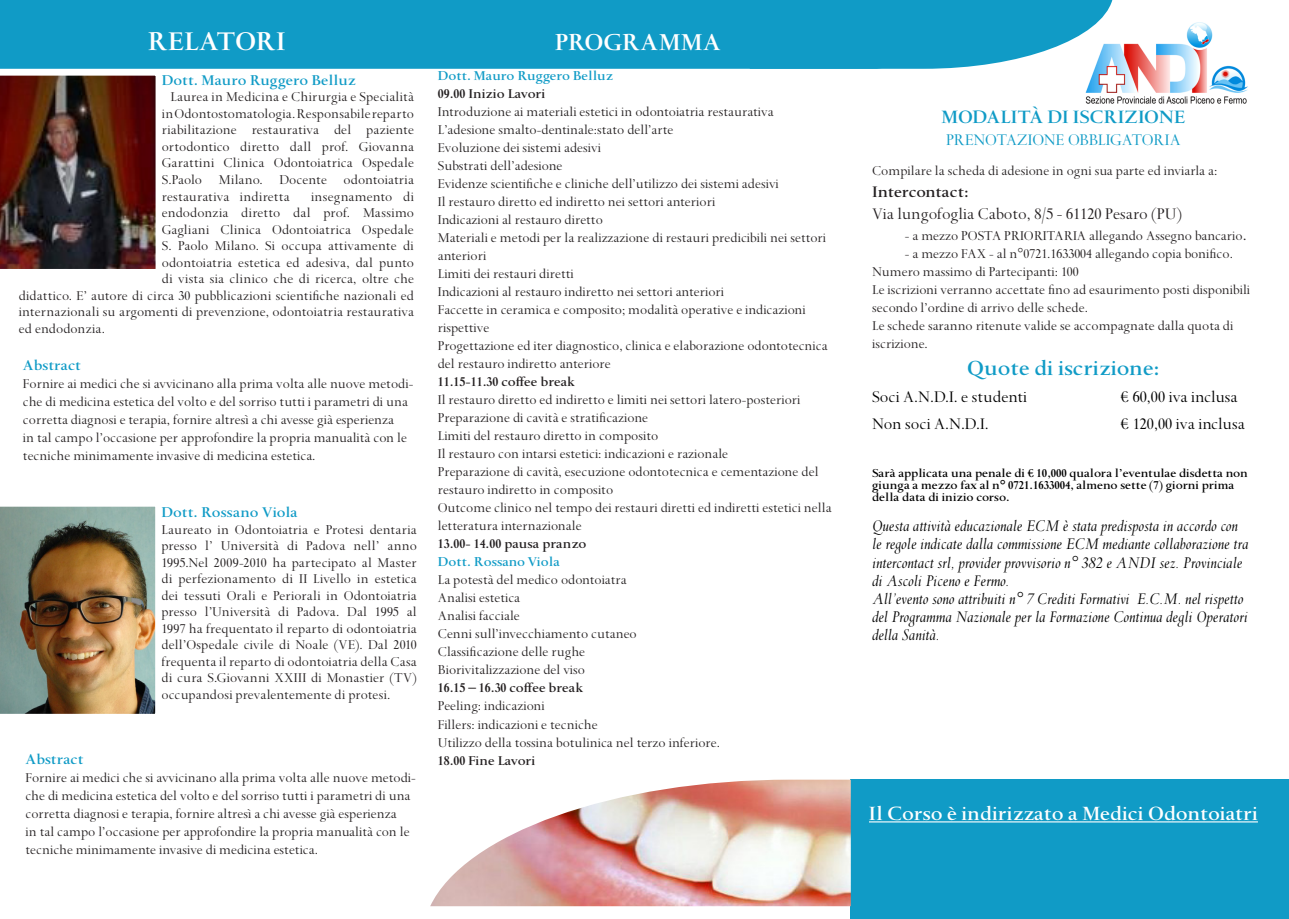
<style>
.page{position:relative;width:1289px;height:919px;background:#fff}
.page>*{position:absolute;margin:0;border:0;box-sizing:border-box;transform-origin:0 0}
.t1{font:600 30px "Spectrum MT Std";color:#fff}
.t2{font:600 27px "Spectrum MT Std";letter-spacing:.01em;color:#fff}
.t3{font:600 24px "Spectrum MT Std";color:#109bc6}
.t4{font:600 22.5px "Spectrum MT Std";color:#fff}
.t5{font:600 21px "Spectrum MT Std";color:#109bc6}
.t6{font:italic 18px/18px "Spectrum MT Std";color:#000}
.t7{font:18px "Spectrum MT Std";color:#000}
.t8{font:18px "Spectrum MT Std";color:#231f20}
.t9{font:18px "Spectrum MT Std";letter-spacing:-.015em;color:#109bc6}
.t10{font:600 18px "Spectrum MT Std";color:#231f20}
.t11{font:600 16.5px "Spectrum MT Std";color:#109bc6}
.t12{font:15px/16.5px "Spectrum MT Std";color:#231f20}
.t13{font:600 15px "Spectrum MT Std";color:#231f20}
.t14{font:600 15px "Spectrum MT Std";color:#109bc6}
.t15{font:600 13.5px/12px "Spectrum MT Std";color:#000}
.s1{font-size:18px}
</style>
<div class="page">
<div style="left:850px;top:779px;width:438px;height:139px;background:#109bc6"></div>
<div style="left:0;top:0;width:749px;height:69px;background:#109bc6"></div>
<img style="left:0;top:506px;width:156px;height:208px">
<img style="left:1085px;top:22px;width:163px;height:82px">
<hr style="left:869px;top:821px;width:388px;height:1px;background:#fff">
<img style="left:0;top:75px;width:156px;height:194px">
<img style="left:430px;top:779px;width:420px;height:127px">
<svg style="left:749px;top:0;width:363px;height:69px;background:#2ba6cc"></svg>
<p class="t1" style="left:147px;top:25px;width:140px">RELATORI</p>
<p class="t2" style="left:555px;top:28px;width:167px">PROGRAMMA</p>
<p class="t11" style="left:162px;top:71px;width:195px">Dott. Mauro Ruggero Belluz</p>
<p class="t12" style="left:162px;top:89px;width:254px;text-align:justify;text-indent:9px">Laurea in Medicina e Chirurgia e Specialità in Odontostomatologia. Responsabile reparto riabilitazione restaurativa del paziente ortodontico diretto dall prof. Giovanna Garattini Clinica Odontoiatrica Ospedale S.Paolo Milano. Docente odontoiatria restaurativa indiretta</p>
<p class="t12" style="left:311px;top:188px;width:104px">insegnamento di</p>
<p class="t12" style="left:162px;top:205px;width:254px">endodonzia diretto dal prof. Massimo</p>
<p class="t12" style="left:162px;top:221px;width:253px">Gagliani Clinica Odontoiatrica Ospedale</p>
<p class="t12" style="left:162px;top:238px;width:253px">S. Paolo Milano. Si occupa attivamente di</p>
<p class="t12" style="left:162px;top:254px;width:254px">odontoiatria estetica ed adesiva, dal punto</p>
<p class="t12" style="left:162px;top:271px;width:253px">di vista sia clinico che di ricerca, oltre che</p>
<p class="t12" style="left:19px;top:287px;width:397px">didattico. E’ autore di circa 30 pubblicazioni scientifiche nazionali ed</p>
<p class="t12" style="left:19px;top:304px;width:397px">internazionali su argomenti di prevenzione, odontoiatria restaurativa</p>
<p class="t12" style="left:19px;top:320px;width:88px">ed endodonzia.</p>
<p class="t11" style="left:23px;top:357px;width:60px">Abstract</p>
<p class="t12" style="left:23px;top:375px;width:392px;line-height:18px">Fornire ai medici che si avvicinano alla prima volta alle nuove metodi&shy;che di medicina estetica del volto e del sorriso tutti i parametri di una corretta diagnosi e terapia, fornire altresì a chi avesse già esperienza<br>in tal campo l’occasione per approfondire la propria manualità con le tecniche minimamente invasive di medicina estetica.</p>
<p class="t11" style="left:161px;top:504px;width:138px">Dott. Rossano Viola</p>
<p class="t12" style="left:161px;top:521px;width:257px;text-align:justify">Laureato in Odontoiatria e Protesi dentaria presso l’ Università di Padova nell’ anno 1995.Nel 2009-2010 ha partecipato al Master di perfezionamento di II Livello in estetica dei tessuti Orali e Periorali in Odontoiatria presso l’Università di Padova. Dal 1995 al 1997 ha frequentato il reparto di odontoiatria dell’Ospedale civile di Noale (VE). Dal 2010 frequenta il reparto di odontoiatria della Casa di cura S.Giovanni XXIII di Monastier (TV) occupandosi prevalentemente di protesi.</p>
<p class="t14" style="left:438px;top:68px;width:177px">Dott. Mauro Ruggero Belluz</p>
<p class="t13" style="left:438px;top:86px;width:109px">09.00 Inizio Lavori</p>
<p class="t12" style="left:438px;top:104px;width:337px">Introduzione ai materiali estetici in odontoiatria restaurativa</p>
<p class="t12" style="left:438px;top:122px;width:237px">L’adesione smalto-dentinale:stato dell’arte</p>
<p class="t12" style="left:438px;top:140px;width:165px">Evoluzione dei sistemi adesivi</p>
<p class="t12" style="left:438px;top:158px;width:126px">Substrati dell’adesione</p>
<p class="t12" style="left:438px;top:176px;width:342px">Evidenze scientifiche e cliniche dell’utilizzo dei sistemi adesivi</p>
<p class="t12" style="left:438px;top:194px;width:279px">Il restauro diretto ed indiretto nei settori anteriori</p>
<p class="t12" style="left:438px;top:212px;width:166px">Indicazioni al restauro diretto</p>
<p class="t12" style="left:438px;top:229px;width:390px;line-height:18px">Materiali e metodi per la realizzazione di restauri predicibili nei settori anteriori</p>
<p class="t12" style="left:438px;top:266px;width:137px">Limiti dei restauri diretti</p>
<p class="t12" style="left:438px;top:284px;width:288px">Indicazioni al restauro indiretto nei settori anteriori</p>
<p class="t12" style="left:438px;top:301px;width:369px;line-height:18px">Faccette in ceramica e composito; modalità operative e indicazioni rispettive</p>
<p class="t12" style="left:438px;top:337px;width:391px;line-height:18px">Progettazione ed iter diagnostico, clinica e elaborazione odontotecnica del restauro indiretto anteriore</p>
<p class="t13" style="left:438px;top:374px;width:139px">11.15-11.30 coffee break</p>
<p class="t12" style="left:438px;top:392px;width:364px">Il restauro diretto ed indiretto e limiti nei settori latero-posteriori</p>
<p class="t12" style="left:438px;top:410px;width:212px">Preparazione di cavità e stratificazione</p>
<p class="t12" style="left:438px;top:428px;width:222px">Limiti del restauro diretto in composito</p>
<p class="t12" style="left:438px;top:446px;width:292px">Il restauro con intarsi estetici: indicazioni e razionale</p>
<p class="t12" style="left:438px;top:463px;width:382px;line-height:18px">Preparazione di cavità, esecuzione odontotecnica e cementazione del restauro indiretto in composito</p>
<p class="t12" style="left:438px;top:499px;width:395px;line-height:18px">Outcome clinico nel tempo dei restauri diretti ed indiretti estetici nella letteratura internazionale</p>
<p class="t13" style="left:438px;top:536px;width:150px">13.00- 14.00 pausa pranzo</p>
<p class="t14" style="left:438px;top:554px;width:124px">Dott. Rossano Viola</p>
<p class="t12" style="left:438px;top:572px;width:190px">La potestà del medico odontoiatra</p>
<p class="t12" style="left:438px;top:590px;width:84px">Analisi estetica</p>
<p class="t12" style="left:438px;top:608px;width:84px">Analisi facciale</p>
<p class="t12" style="left:438px;top:626px;width:200px">Cenni sull’invecchiamento cutaneo</p>
<p class="t12" style="left:438px;top:644px;width:149px">Classificazione delle rughe</p>
<p class="t12" style="left:438px;top:662px;width:149px">Biorivitalizzazione del viso</p>
<p class="t13" style="left:438px;top:680px;width:147px">16.15 – 16.30 coffee break</p>
<p class="t12" style="left:438px;top:698px;width:109px">Peeling: indicazioni</p>
<p class="t12" style="left:438px;top:716px;width:161px">Fillers: indicazioni e tecniche</p>
<p class="t12" style="left:438px;top:734px;width:284px">Utilizzo della tossina botulinica nel terzo inferiore.</p>
<p class="t11" style="left:26px;top:750px;width:60px">Abstract</p>
<p class="t13" style="left:438px;top:752px;width:99px">18.00 Fine Lavori</p>
<p class="t12" style="left:26px;top:768px;width:392px;line-height:18px">Fornire ai medici che si avvicinano alla prima volta alle nuove metodi&shy;che di medicina estetica del volto e del sorriso tutti i parametri di una corretta diagnosi e terapia, fornire altresì a chi avesse già esperienza<br>in tal campo l’occasione per approfondire la propria manualità con le tecniche minimamente invasive di medicina estetica.</p>
<p class="t5" style="left:941px;top:105px;width:245px">MODALITÀ DI ISCRIZIONE</p>
<p class="t9" style="left:946px;top:130px;width:236px">PRENOTAZIONE OBBLIGATORIA</p>
<p class="t12" style="left:872px;top:163px;width:347px">Compilare la scheda di adesione in ogni sua parte ed inviarla a:</p>
<p class="t10" style="left:872px;top:182px;width:98px">Intercontact:</p>
<p class="t8" style="left:872px;top:204px;width:311px">Via lungofoglia Caboto, 8/5 - 61120 Pesaro (PU)</p>
<p class="t12" style="left:904px;top:228px;width:343px">- a mezzo POSTA PRIORITARIA allegando Assegno bancario<span class="s1">.</span></p>
<p class="t12" style="left:904px;top:246px;width:329px">- a mezzo FAX - al n°0721.1633004 allegando copia bonifico.</p>
<p class="t12" style="left:872px;top:264px;width:208px">Numero massimo di Partecipanti: 100</p>
<p class="t12" style="left:872px;top:281px;width:379px;line-height:18px">Le iscrizioni verranno accettate fino ad esaurimento posti disponibili secondo l’ordine di arrivo delle schede.</p>
<p class="t12" style="left:872px;top:317px;width:363px;line-height:18px">Le schede saranno ritenute valide se accompagnate dalla quota di iscrizione.</p>
<p class="t3" style="left:967px;top:356px;width:194px">Quote di iscrizione:</p>
<p class="t7" style="left:872px;top:387px;width:156px">Soci A.N.D.I. e studenti</p>
<p class="t7" style="left:1120px;top:387px;width:118px">€ 60,00 iva inclusa</p>
<p class="t7" style="left:872px;top:414px;width:118px">Non soci A.N.D.I.</p>
<p class="t7" style="left:1120px;top:414px;width:125px">€ 120,00 iva inclusa</p>
<p class="t15" style="left:872px;top:467px;width:377px">Sarà applicata una penale di € 10,000 qualora l’eventulae disdetta non giunga a mezzo fax al n° 0721.1633004, almeno sette (7) giorni prima della data di inizio corso.</p>
<p class="t6" style="left:872px;top:517px;width:378px">Questa attività educazionale ECM è stata predisposta in accordo con le regole indicate dalla commissione ECM mediante collaborazione tra intercontact srl, provider provvisorio n° 382 e ANDI sez. Provinciale di Ascoli Piceno e Fermo.</p>
<p class="t6" style="left:872px;top:589px;width:377px">All’evento sono attribuiti n° 7 Crediti Formativi E.C.M. nel rispetto del Programma Nazionale per la Formazione Continua degli Operatori della Sanità.</p>
<p class="t4" style="left:869px;top:801px;width:390px">Il Corso è indirizzato a Medici Odontoiatri</p>
</div>
